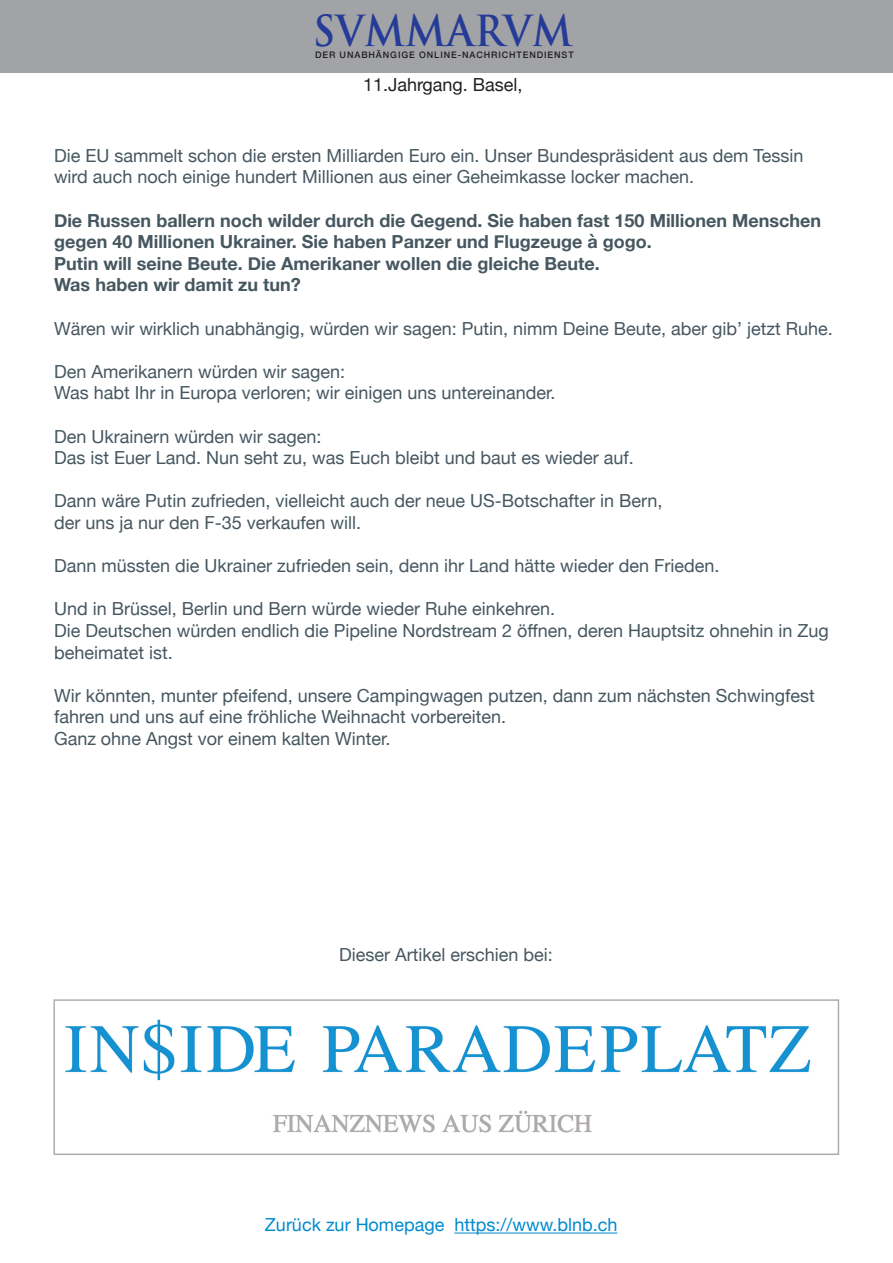
<style>
.page{position:relative;width:893px;height:1263px;background:#fff}
.page>*{position:absolute;margin:0;border:0;box-sizing:border-box;transform-origin:0 0}
.t1{font:700 41.7px "Trajan Pro";letter-spacing:.01em;color:#253b97;scale:.93 1}
.t2{font:18px/21.6px "Helvetica Neue";color:#465760}
.t3{font:700 18px "Helvetica Neue";color:#465760}
.t4{font:18px "Helvetica Neue";color:#008ad0}
.t5{font:18px "Helvetica Neue";color:#231f20}
.t6{font:500 9px "Helvetica Neue";letter-spacing:.1em;color:#231f20}
</style>
<div class="page">
<hr style="left:454px;top:1232px;width:163px;height:1px;background:#008ad0">
<div style="left:0;top:1px;width:893px;height:72px;background:#a1a3a6"></div>
<img style="left:65px;top:1019px;width:746px;height:114px">
<div style="left:53px;top:999px;width:786px;height:156px;border:1px solid #afadad"></div>
<h1 class="t1" style="left:313px;top:5px;width:281px">SVMMARVM</h1>
<p class="t6" style="left:315px;top:47px;width:260px">DER UNABHÄNGIGE ONLINE-NACHRICHTENDIENST</p>
<p class="t5" style="left:363px;top:72px;width:161px">11.Jahrgang. Basel,</p>
<p class="t2" style="left:54px;top:146px;width:751px">Die EU sammelt schon die ersten Milliarden Euro ein. Unser Bundespräsident aus dem Tessin wird auch noch einige hundert Millionen aus einer Geheimkasse locker machen.</p>
<p class="t3" style="left:54px;top:206px;width:769px">Die Russen ballern noch wilder durch die Gegend. Sie haben fast 150 Millionen Menschen</p>
<p class="t3" style="left:54px;top:228px;width:599px">gegen 40 Millionen Ukrainer. Sie haben Panzer und Flugzeuge à gogo.</p>
<p class="t3" style="left:54px;top:249px;width:547px">Putin will seine Beute. Die Amerikaner wollen die gleiche Beute.</p>
<p class="t3" style="left:54px;top:271px;width:248px">Was haben wir damit zu tun?</p>
<p class="t2" style="left:54px;top:318px;width:780px">Wären wir wirklich unabhängig, würden wir sagen: Putin, nimm Deine Beute, aber gib’ jetzt Ruhe.</p>
<p class="t2" style="left:54px;top:362px;width:293px">Den Amerikanern würden wir sagen:</p>
<p class="t2" style="left:54px;top:383px;width:503px">Was habt Ihr in Europa verloren; wir einigen uns untereinander.</p>
<p class="t2" style="left:54px;top:426px;width:269px">Den Ukrainern würden wir sagen:</p>
<p class="t2" style="left:54px;top:448px;width:581px">Das ist Euer Land. Nun seht zu, was Euch bleibt und baut es wieder auf.</p>
<p class="t2" style="left:54px;top:491px;width:610px">Dann wäre Putin zufrieden, vielleicht auch der neue US-Botschafter in Bern,</p>
<p class="t2" style="left:54px;top:513px;width:309px">der uns ja nur den F-35 verkaufen will.</p>
<p class="t2" style="left:54px;top:556px;width:667px">Dann müssten die Ukrainer zufrieden sein, denn ihr Land hätte wieder den Frieden.</p>
<p class="t2" style="left:54px;top:599px;width:503px">Und in Brüssel, Berlin und Bern würde wieder Ruhe einkehren.</p>
<p class="t2" style="left:54px;top:621px;width:776px">Die Deutschen würden endlich die Pipeline Nordstream 2 öffnen, deren Hauptsitz ohnehin in Zug beheimatet ist.</p>
<p class="t2" style="left:54px;top:686px;width:762px">Wir könnten, munter pfeifend, unsere Campingwagen putzen, dann zum nächsten Schwingfest fahren und uns auf eine fröhliche Weihnacht vorbereiten.</p>
<p class="t2" style="left:54px;top:729px;width:338px">Ganz ohne Angst vor einem kalten Winter.</p>
<p class="t2" style="left:339px;top:945px;width:215px">Dieser Artikel erschien bei:</p>
<p class="t4" style="left:265px;top:1212px;width:354px">Zurück zur Homepage https://www.blnb.ch</p>
</div>
